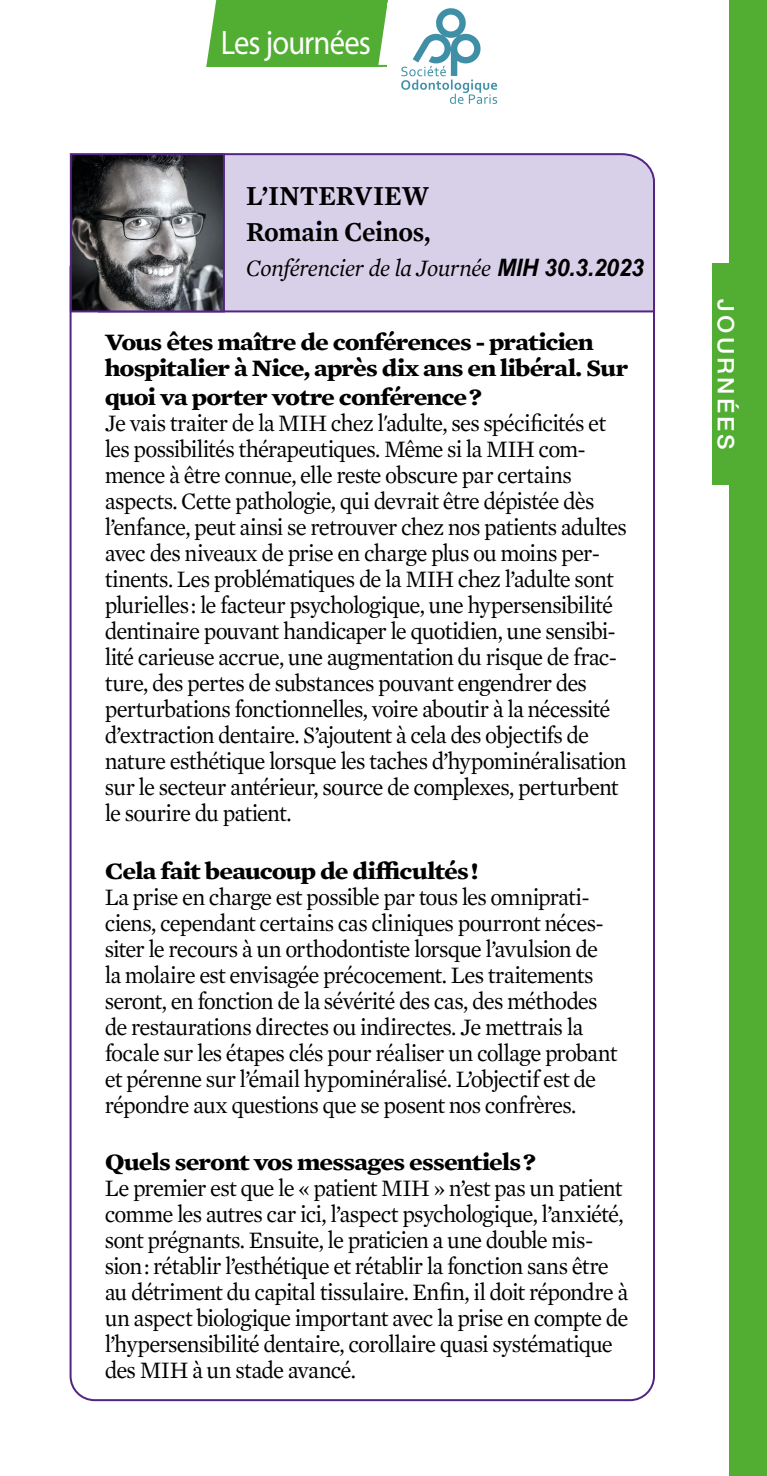
<style>
.page{position:relative;width:767px;height:1476px;background:#fff}
.page>*{position:absolute;margin:0;border:0;box-sizing:border-box;transform-origin:0 0}
.t1{font:34px "Myriad Pro";letter-spacing:-.03em;color:#fff;scale:.9 1}
.t2{font:600 28px/35.6px "Mercury Text G1";letter-spacing:-.005em;color:#000;scale:.95 1}
.t3{font:24px/26px "Mercury Text G1";letter-spacing:-.035em;color:#000;scale:.95 1}
.t4{font:700 24px/26px "Mercury Text G1";letter-spacing:-.035em;color:#000;scale:1.1 1}
.t5{font:italic 24px "Mercury Text G1";letter-spacing:-.015em;color:#000;scale:.95 1}
.t6{font:500 22.8px "Helvetica Neue LT Std";letter-spacing:.13em;color:#fff;scale:1.05 1}
.s1{color:#000}
.s2{font-family:"Arial";font-weight:700}
</style>
<div class="page">
<div style="left:729px;top:0;width:38px;height:1475px;background:#52ae32"></div>
<div style="left:712px;top:264px;width:23px;height:221px;background:#52ae32"></div>
<div style="left:97px;top:153px;width:558px;height:160px;background:#d8d0e8"></div>
<img style="left:73px;top:156px;width:149px;height:153px">
<div style="left:70px;top:153px;width:155px;height:159px;border:2px solid #522583"></div>
<div style="left:206px;top:0;width:182px;height:67px;background:#52ae32"></div>
<hr style="left:207px;top:65px;width:236px;height:2px;background:#52ae32">
<img style="left:391px;top:8px;width:107px;height:96px">
<h1 class="t1" style="left:221px;top:21px;width:250px">Les journées <span class="s1">SOP</span></h1>
<p class="t2" style="left:246px;top:176px;width:196px">L’INTERVIEW<br>Romain Ceinos,</p>
<p class="t5" style="left:246px;top:251px;width:420px">Conférencier de la Journée <span class="s2">MIH 30.3.2023</span></p>
<p class="t4" style="left:105px;top:328px;width:478px">Vous êtes maître de conférences - praticien hospitalier à Nice, après dix ans en libéral. Sur</p>
<p class="t4" style="left:105px;top:382px;width:345px">quoi va porter votre conférence ?</p>
<p class="t3" style="left:105px;top:408px;width:551px">Je vais traiter de la MIH chez l'adulte, ses spécificités et les possibilités thérapeutiques. Même si la MIH com&shy;mence à être connue, elle reste obscure par certains aspects. Cette pathologie, qui devrait être dépistée dès l’enfance, peut ainsi se retrouver chez nos patients adultes avec des niveaux de prise en charge plus ou moins per&shy;tinents. Les problématiques de la MIH chez l’adulte sont plurielles : le facteur psychologique, une hypersensibilité dentinaire pouvant handicaper le quotidien, une sensibi&shy;lité carieuse accrue, une augmentation du risque de frac&shy;ture, des pertes de substances pouvant engendrer des perturbations fonctionnelles, voire aboutir à la nécessité d’extraction dentaire. S’ajoutent à cela des objectifs de nature esthétique lorsque les taches d’hypominéralisation sur le secteur antérieur, source de complexes, perturbent le sourire du patient.</p>
<p class="t4" style="left:105px;top:856px;width:341px">Cela fait beaucoup de difficultés !</p>
<p class="t3" style="left:105px;top:882px;width:541px">La prise en charge est possible par tous les omniprati&shy;ciens, cependant certains cas cliniques pourront néces&shy;siter le recours à un orthodontiste lorsque l’avulsion de la molaire est envisagée précocement. Les traitements seront, en fonction de la sévérité des cas, des méthodes de restaurations directes ou indirectes. Je mettrais la focale sur les étapes clés pour réaliser un collage probant et pérenne sur l’émail hypominéralisé. L’objectif est de répondre aux questions que se posent nos confrères.</p>
<p class="t4" style="left:105px;top:1148px;width:394px">Quels seront vos messages essentiels ?</p>
<p class="t3" style="left:105px;top:1173px;width:553px">Le premier est que le « patient MIH » n’est pas un patient comme les autres car ici, l’aspect psychologique, l’anxiété, sont prégnants. Ensuite, le praticien a une double mis&shy;sion : rétablir l’esthétique et rétablir la fonction sans être au détriment du capital tissulaire. Enfin, il doit répondre à un aspect biologique important avec la prise en compte de l’hypersensibilité dentaire, corollaire quasi systématique des MIH à un stade avancé.</p>
<p class="t6" style="left:739px;top:299px;width:145px;rotate:90deg">JOURNÉES</p>
</div>
